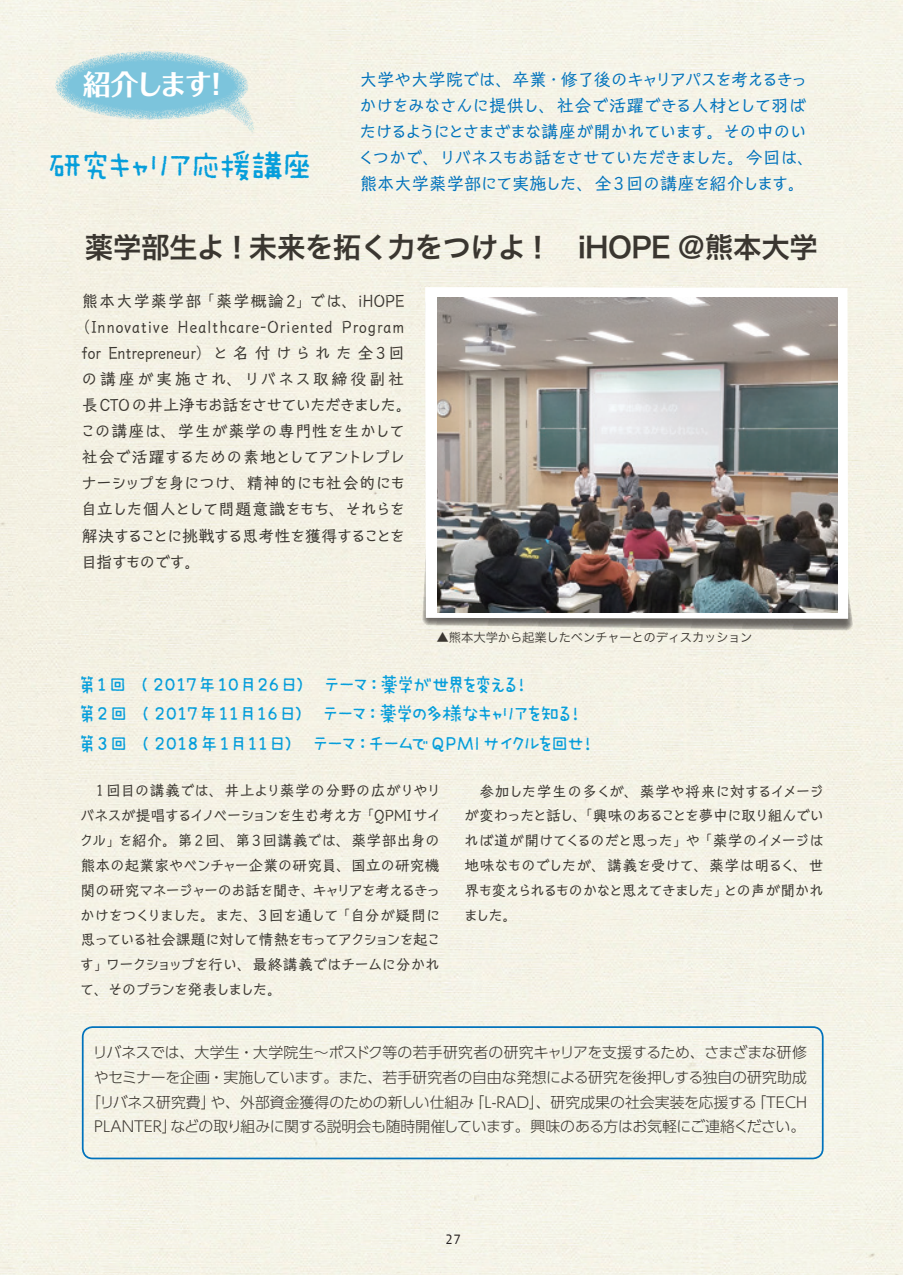
<style>
.page{position:relative;width:903px;height:1275px;background:#f4f2e6}
.page>*{position:absolute;margin:0;border:0;box-sizing:border-box;transform-origin:0 0}
.t1{font:33.43px "Miura Liner Midashi";color:#069edb}
.t2{font:28.53px "Hiragino Sans Pr 6 N W6";letter-spacing:-.02em;color:#3a3630}
.t3{font:700 27.82px "Folk Pro";letter-spacing:-.105em;color:#fff}
.t4{font:19.78px/29.8px "Miura Liner Midashi";color:#069edb}
.t5{font:17.32px/26.1px "Talking Std";letter-spacing:-.06em;color:#0072bc}
.t6{font:16.1px "Talking Std";letter-spacing:.06em;color:#3a3630}
.t7{font:16.1px "Talking Std";color:#3a3630}
.t8{font:16.1px "Talking Std";letter-spacing:-.085em;color:#3a3630}
.t9{font:16.1px "Talking Std";letter-spacing:.07em;color:#3a3630}
.t10{font:16.1px "Talking Std";letter-spacing:-.07em;color:#3a3630}
.t11{font:16.1px "Talking Std";letter-spacing:-.065em;color:#3a3630}
.t12{font:16.1px "Talking Std";letter-spacing:-.055em;color:#3a3630}
.t13{font:16.1px "Talking Std";letter-spacing:-.06em;color:#3a3630}
.t14{font:16.1px "Talking Std";letter-spacing:.03em;color:#3a3630}
.t15{font:16.1px "Talking Std";letter-spacing:.15em;color:#3a3630}
.t16{font:16.1px "Talking Std";letter-spacing:-.075em;color:#3a3630}
.t17{font:14.88px/24.8px "Talking Std";letter-spacing:-.07em;color:#3a3630}
.t18{font:300 14.88px/24.8px "UD Shin Go Pr 6 N";letter-spacing:-.01em;color:#3a3630;text-align:center}
.t19{font:13.65px "Andale Mono";color:#231f20}
.t20{font:12.42px "Hiragino Sans Pr 6 N W3";letter-spacing:-.02em;color:#3a3630}
</style>
<div class="page">
<svg style="left:422px;top:298px;width:432px;height:333px;background:#c0beb4"></svg>
<svg style="left:425px;top:287px;width:423px;height:332px"></svg>
<img style="left:437px;top:298px;width:400px;height:315px">
<div style="left:82px;top:1026px;width:741px;height:133px;border:2px solid #0072bc;border-radius:10px"></div>
<svg style="left:55px;top:51px;width:194px;height:69px;background:#8dcadd"></svg>
<svg style="left:210px;top:93px;width:46px;height:43px;background:#d8e7e2"></svg>
<h3 class="t3" style="left:83px;top:60px;width:149px">紹介します！</h3>
<h1 class="t1" style="left:49px;top:148px;width:264px">研究キャリア応援講座</h1>
<p class="t5" style="left:358px;top:65px;width:458px">大学や大学院では、卒業・修了後のキャリアパスを考えるきっかけをみなさんに提供し、社会で活躍できる人材として羽ばたけるようにとさまざまな講座が開かれています。その中のいくつかで、リバネスもお話をさせていただきました。今回は、熊本大学薬学部にて実施した、全3回の講座を紹介します。</p>
<h2 class="t2" style="left:85px;top:222px;width:735px">薬学部生よ！未来を拓く力をつけよ！　iHOPE ＠熊本大学</h2>
<p class="t9" style="left:82px;top:289px;width:324px">熊本大学薬学部「薬学概論2」では、iHOPE</p>
<p class="t6" style="left:74px;top:315px;width:331px">（Innovative Healthcare-Oriented Program</p>
<p class="t7" style="left:82px;top:341px;width:324px">for Entrepreneur）と名付けられた全 3 回</p>
<p class="t15" style="left:82px;top:367px;width:324px">の講座が実施され、リバネス取締役副社</p>
<p class="t8" style="left:82px;top:393px;width:332px">長 CTO の井上浄もお話をさせていただきました。</p>
<p class="t14" style="left:80px;top:419px;width:327px">この講座は、学生が薬学の専門性を生かして</p>
<p class="t11" style="left:82px;top:445px;width:325px">社会で活躍するための素地としてアントレプレ</p>
<p class="t12" style="left:81px;top:471px;width:326px">ナーシップを身につけ、精神的にも社会的にも</p>
<p class="t13" style="left:81px;top:497px;width:326px">自立した個人として問題意識をもち、それらを</p>
<p class="t10" style="left:82px;top:523px;width:325px">解決することに挑戦する思考性を獲得することを</p>
<p class="t16" style="left:81px;top:549px;width:121px">目指すものです。</p>
<p class="t20" style="left:436px;top:626px;width:317px">▲熊本大学から起業したベンチャーとのディスカッション</p>
<h3 class="t4" style="left:81px;top:669px;width:516px">第1回　（ 2017年10 月26日）　テーマ：薬学が世界を変える！<br>第2回　（ 2017年11月16日）　テーマ：薬学の多様なキャリアを知る！第3回　（ 2018年1月11日）　テーマ：チームで QPMIサイクルを回せ！</h3>
<p class="t17" style="left:79px;top:777px;width:364px;text-indent:16px">1回目の講義では、井上より薬学の分野の広がりやリバネスが提唱するイノベーションを生む考え方「QPMI サイクル」を紹介。第2回、第3回講義では、薬学部出身の熊本の起業家やベンチャー企業の研究員、国立の研究機関の研究マネージャーのお話を聞き、キャリアを考えるきっかけをつくりました。また、3 回を通して「自分が疑問に思っている社会課題に対して情熱をもってアクションを起こす」ワークショップを行い、最終講義ではチームに分かれて、そのプランを発表しました。</p>
<p class="t17" style="left:463px;top:777px;width:362px;text-align:justify;text-indent:16px">参加した学生の多くが、薬学や将来に対するイメージが変わったと話し、「興味のあることを夢中に取り組んでいれば道が開けてくるのだと思った」や「薬学のイメージは地味なものでしたが、講義を受けて、薬学は明るく、世界も変えられるものかなと思えてきました」との声が聞かれました。</p>
<p class="t18" style="left:86px;top:1039px;width:722px">リバネスでは、大学生・大学院生〜ポスドク等の若手研究者の研究キャリアを支援するため、さまざまな研修やセミナーを企画・実施しています。また、若手研究者の自由な発想による研究を後押しする独自の研究助成「リバネス研究費」や、外部資金獲得のための新しい仕組み「L-RAD」、研究成果の社会実装を応援する「TECH PLANTER」などの取り組みに関する説明会も随時開催しています。興味のある方はお気軽にご連絡ください。</p>
<p class="t19" style="left:445px;top:1232px;width:18px">27</p>
</div>
